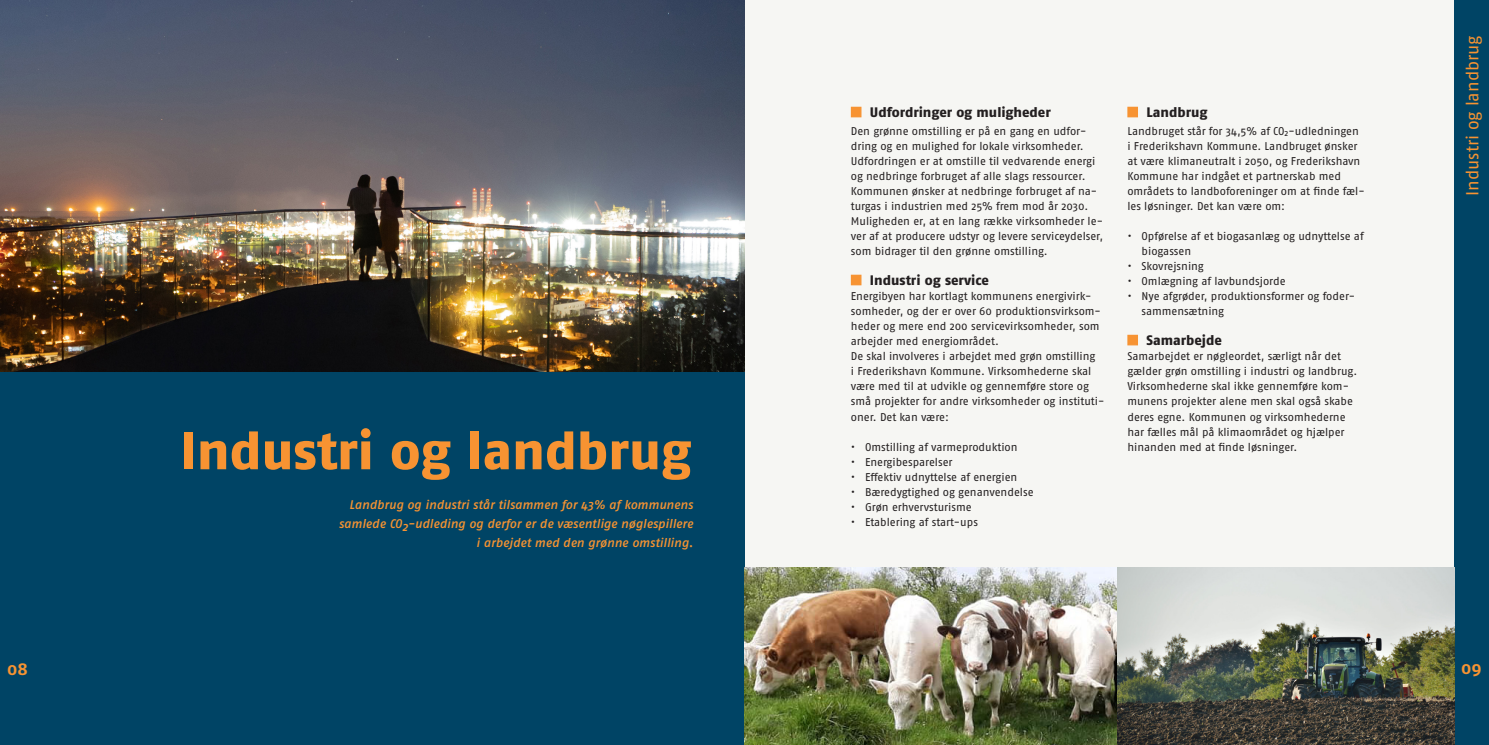
<style>
.page{position:relative;width:1489px;height:745px;background:#fff}
.page>*{position:absolute;margin:0;border:0;box-sizing:border-box;transform-origin:0 0}
.Overskrift{font:800 52.5px "Fago Pro";color:#f79332}
.Overskrift-2{font:17.5px "Fago Pro";color:#f79332}
.Overskrift-3{font:700 17.5px "Fago Pro";color:#f79332}
.Mellemrubrik{font:800 13.75px "Fago Pro";color:#231f20}
.Tabeltekst{font:italic 500 12.5px "Fago Pro";color:#f79332}
.Brødtekst{font:11.25px/15px "Fago Pro";letter-spacing:-.005em;color:#231f20}
</style>
<div class="page">
<div style="left:745px;top:0;width:743px;height:581px;background:#f6f6f3"></div>
<img style="left:0;top:0;width:744px;height:372px">
<div style="left:850px;top:107px;width:11px;height:10px;background:#f79332;border:1px solid #f79332"></div>
<div style="left:850px;top:274px;width:11px;height:11px;background:#f79332;border:1px solid #f79332"></div>
<div style="left:0;top:372px;width:744px;height:372px;background:#004465"></div>
<div style="left:1453px;top:0;width:35px;height:744px;background:#004465"></div>
<img style="left:744px;top:567px;width:709px;height:177px">
<div style="left:1127px;top:107px;width:10px;height:10px;background:#f79332;border:1px solid #f79332"></div>
<div style="left:1127px;top:334px;width:10px;height:11px;background:#f79332;border:1px solid #f79332"></div>
<p class="Overskrift-3" style="left:7px;top:657px;width:22px">08</p>
<p class="Overskrift" style="left:180px;top:419px;width:512px">Industri og landbrug</p>
<p class="Tabeltekst" style="left:349px;top:497px;width:345px">Landbrug og industri står tilsammen for 43% af kommunens</p>
<p class="Tabeltekst" style="left:339px;top:516px;width:356px">samlede CO2-udleding og derfor er de væsentlige nøglespillere</p>
<p class="Tabeltekst" style="left:476px;top:534px;width:218px">i arbejdet med den grønne omstilling.</p>
<p class="Mellemrubrik" style="left:870px;top:104px;width:182px">Udfordringer og muligheder</p>
<p class="Brødtekst" style="left:850px;top:124px;width:254px">Den grønne omstilling er på en gang en udfor&shy;dring og en mulighed for lokale virksomheder.<br>Udfordringen er at omstille til vedvarende energi og nedbringe forbruget af alle slags ressourcer.<br>Kommunen ønsker at nedbringe forbruget af na&shy;turgas i industrien med 25% frem mod år 2030.<br>Muligheden er, at en lang række virksomheder le&shy;ver af at producere udstyr og levere serviceydelser, som bidrager til den grønne omstilling.</p>
<p class="Mellemrubrik" style="left:870px;top:272px;width:120px">Industri og service</p>
<p class="Brødtekst" style="left:850px;top:289px;width:251px">Energibyen har kortlagt kommunens energivirk&shy;somheder, og der er over 60 produktionsvirksom&shy;heder og mere end 200 servicevirksomheder, som arbejder med energiområdet.</p>
<p class="Brødtekst" style="left:850px;top:349px;width:255px">De skal involveres i arbejdet med grøn omstilling<br>i Frederikshavn Kommune. Virksomhederne skal være med til at udvikle og gennemføre store og små projekter for andre virksomheder og instituti&shy;oner. Det kan være:</p>
<p class="Brødtekst" style="left:850px;top:439px;width:168px">• Omstilling af varmeproduktion</p>
<p class="Brødtekst" style="left:850px;top:454px;width:103px">• Energibesparelser</p>
<p class="Brødtekst" style="left:850px;top:469px;width:168px">• Effektiv udnyttelse af energien</p>
<p class="Brødtekst" style="left:850px;top:484px;width:184px">• Bæredygtighed og genanvendelse</p>
<p class="Brødtekst" style="left:850px;top:499px;width:122px">• Grøn erhvervsturisme</p>
<p class="Brødtekst" style="left:850px;top:514px;width:129px">• Etablering af start-ups</p>
<p class="Mellemrubrik" style="left:1146px;top:104px;width:62px">Landbrug</p>
<p class="Brødtekst" style="left:1127px;top:124px;width:239px">Landbruget står for 34,5% af CO<sub>2</sub>-udledningen i Frederikshavn Kommune. Landbruget ønsker at være klimaneutralt i 2050, og Frederikshavn Kommune har indgået et partnerskab med områdets to landboforeninger om at finde fæl&shy;les løsninger. Det kan være om:</p>
<p class="Brødtekst" style="left:1141px;top:229px;width:224px;text-indent:-14px">• Opførelse af et biogasanlæg og udnyttelse af biogassen</p>
<p class="Brødtekst" style="left:1127px;top:259px;width:78px">• Skovrejsning</p>
<p class="Brødtekst" style="left:1127px;top:274px;width:160px">• Omlægning af lavbundsjorde</p>
<p class="Brødtekst" style="left:1141px;top:289px;width:215px;text-indent:-14px">• Nye afgrøder, produktionsformer og foder&shy;sammensætning</p>
<p class="Mellemrubrik" style="left:1146px;top:332px;width:77px">Samarbejde</p>
<p class="Brødtekst" style="left:1127px;top:349px;width:231px">Samarbejdet er nøgleordet, særligt når det gælder grøn omstilling i industri og landbrug.<br>Virksomhederne skal ikke gennemføre kom&shy;munens projekter alene men skal også skabe deres egne. Kommunen og virksomhederne har fælles mål på klimaområdet og hjælper hinanden med at finde løsninger.</p>
<p class="Overskrift-2" style="left:1461px;top:196px;width:162px;rotate:-90deg">Industri og landbrug</p>
<p class="Overskrift-3" style="left:1460px;top:656px;width:22px">09</p>
</div>
